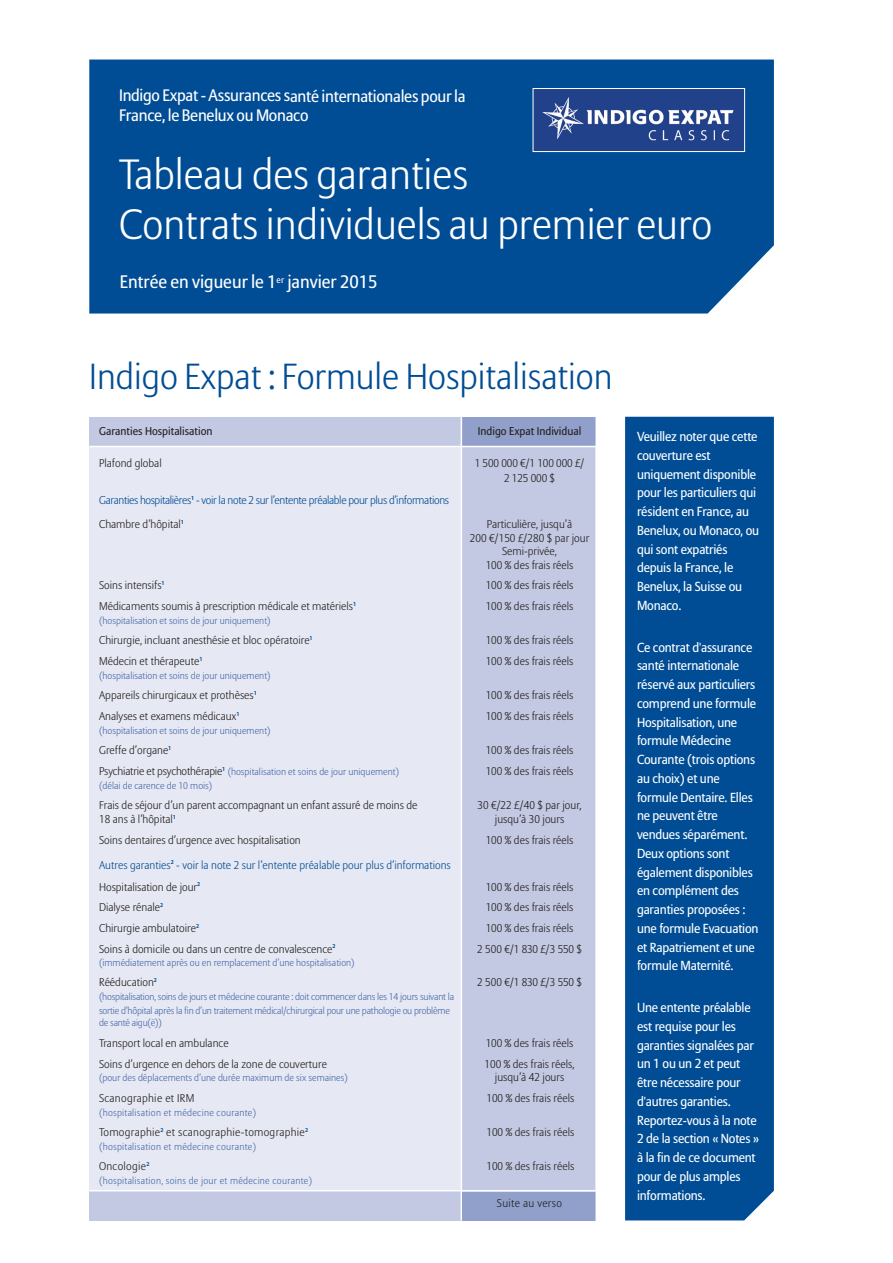
<style>
.page{position:relative;width:893px;height:1263px;background:#fff}
.page>*{position:absolute;margin:0;border:0;box-sizing:border-box;transform-origin:0 0}
.t1{font:300 42px/50.4px "Allianz Sans";color:#fff}
.t2{font:300 36px "Allianz Sans";color:#014d95}
.t3{font:18px "Allianz Sans";color:#fff}
.t4{font:16.5px/19.6px "Allianz Sans";letter-spacing:-.02em;color:#fff}
.t5{font:13.05px/18.8px "Allianz Sans";letter-spacing:-.015em;color:#fff}
.t6{font:300 11.25px/13.6px "Allianz Sans";color:#231f20;text-align:center}
.t7{font:300 11.25px/24.2px "Allianz Sans";letter-spacing:-.03em;color:#014d95}
.t8{font:300 11.25px/21.9px "Allianz Sans";color:#014d95}
.t9{font:300 11.25px "Allianz Sans";letter-spacing:.025em;color:#231f20}
.t10{font:11.25px "Allianz Sans";color:#231f20}
.t11{font:300 9.75px "Allianz Sans";color:#476aa9}
.t12{font:300 9.75px/13.2px "Allianz Sans";letter-spacing:-.02em;color:#476aa9}
.t13{font:300 9.75px "Allianz Sans";letter-spacing:.025em;color:#476aa9}
.s1{color:#231f20}
.s2{font-size:11.25px;color:#231f20}
</style>
<div class="page">
<div style="left:89px;top:446px;width:506px;height:745px;background:#e6e8f3"></div>
<div style="left:461px;top:446px;width:134px;height:745px;background:#c3c9e2"></div>
<div style="left:89px;top:1191px;width:506px;height:29px;background:#c3c9e2"></div>
<div style="left:89px;top:417px;width:506px;height:29px;background:#c3c9e2"></div>
<div style="left:463px;top:417px;width:132px;height:29px;background:#91a0cb"></div>
<hr style="left:89px;top:446px;width:685px;height:1px;background:#fff">
<hr style="left:461px;top:417px;width:1px;height:803px;background:#fff">
<hr style="left:89px;top:1190px;width:515px;height:1px;background:#fff">
<div style="left:625px;top:417px;width:149px;height:803px;background:#014d95"></div>
<div style="left:89px;top:60px;width:685px;height:254px;background:#014d95"></div>
<div style="left:462px;top:1191px;width:133px;height:29px;background:#91a0cb"></div>
<img style="left:535px;top:90px;width:208px;height:60px">
<div style="left:533px;top:88px;width:212px;height:64px;border:1px solid #fff"></div>
<h3 class="t4" style="left:119px;top:87px;width:348px">Indigo Expat - Assurances santé internationales pour la<br>France, le Benelux ou Monaco</h3>
<h1 class="t1" style="left:119px;top:152px;width:595px">Tableau des garanties<br>Contrats individuels au premier euro</h1>
<h3 class="t3" style="left:120px;top:275px;width:259px">Entrée en vigueur le 1<sup>er</sup> janvier 2015</h3>
<h2 class="t2" style="left:89px;top:361px;width:525px">Indigo Expat : Formule Hospitalisation</h2>
<p class="t10" style="left:99px;top:427px;width:115px">Garanties Hospitalisation</p>
<p class="t10" style="left:478px;top:427px;width:105px">Indigo Expat Individual</p>
<p class="t6" style="left:99px;top:457px;width:64px">Plafond global</p>
<p class="t6" style="left:475px;top:456px;width:111px;line-height:14.9px">1 500 000 €/1 100 000 £/<br>2 125 000 $</p>
<p class="t7" style="left:99px;top:489px;width:351px">Garanties hospitalières<sup>1</sup> - voir la note 2 sur l’entente préalable pour plus d’informations<br><span class="s1">Chambre d’hôpital</span><sup>1</sup></p>
<p class="t6" style="left:470px;top:518px;width:121px">Particulière, jusqu’à<br>200 €/150 £/280 $ par jour<br>Semi-privée,<br>100 % des frais réels</p>
<p class="t6" style="left:99px;top:579px;width:67px">Soins intensifs<sup>1</sup></p>
<p class="t6" style="left:486px;top:579px;width:89px">100 % des frais réels</p>
<p class="t6" style="left:99px;top:600px;width:259px">Médicaments soumis à prescription médicale et matériels<sup>1</sup></p>
<p class="t6" style="left:486px;top:600px;width:89px">100 % des frais réels</p>
<p class="t11" style="left:99px;top:616px;width:173px">(hospitalisation et soins de jour uniquement)</p>
<p class="t6" style="left:99px;top:634px;width:215px">Chirurgie, incluant anesthésie et bloc opératoire<sup>1</sup></p>
<p class="t6" style="left:486px;top:634px;width:89px">100 % des frais réels</p>
<p class="t6" style="left:99px;top:655px;width:105px">Médecin et thérapeute<sup>1</sup></p>
<p class="t6" style="left:486px;top:655px;width:89px">100 % des frais réels</p>
<p class="t11" style="left:99px;top:671px;width:173px">(hospitalisation et soins de jour uniquement)</p>
<p class="t6" style="left:99px;top:689px;width:159px">Appareils chirurgicaux et prothèses<sup>1</sup></p>
<p class="t6" style="left:486px;top:689px;width:89px">100 % des frais réels</p>
<p class="t6" style="left:99px;top:710px;width:142px">Analyses et examens médicaux<sup>1</sup></p>
<p class="t6" style="left:486px;top:710px;width:89px">100 % des frais réels</p>
<p class="t11" style="left:99px;top:726px;width:173px">(hospitalisation et soins de jour uniquement)</p>
<p class="t6" style="left:99px;top:744px;width:74px">Greffe d’organe<sup>1</sup></p>
<p class="t6" style="left:486px;top:744px;width:89px">100 % des frais réels</p>
<p class="t11" style="left:99px;top:767px;width:302px"><span class="s2">Psychiatrie et psychothérapie</span><sup>1</sup> (hospitalisation et soins de jour uniquement)</p>
<p class="t6" style="left:486px;top:765px;width:89px">100 % des frais réels</p>
<p class="t11" style="left:99px;top:781px;width:115px">(délai de carence de 10 mois)</p>
<p class="t6" style="left:99px;top:799px;width:320px">Frais de séjour d’un parent accompagnant un enfant assuré de moins de</p>
<p class="t6" style="left:477px;top:799px;width:106px">30 €/22 £/40 $ par jour,</p>
<p class="t6" style="left:99px;top:813px;width:78px">18 ans à l’hôpital<sup>1</sup></p>
<p class="t6" style="left:495px;top:813px;width:71px">jusqu’à 30 jours</p>
<p class="t6" style="left:99px;top:834px;width:203px">Soins dentaires d’urgence avec hospitalisation</p>
<p class="t6" style="left:486px;top:834px;width:89px">100 % des frais réels</p>
<p class="t8" style="left:99px;top:855px;width:353px">Autres garanties<sup>2</sup> - voir la note 2 sur l’entente préalable pour plus d’informations<br><span class="s1">Hospitalisation de jour</span><sup>2</sup></p>
<p class="t6" style="left:486px;top:881px;width:89px">100 % des frais réels</p>
<p class="t6" style="left:99px;top:901px;width:66px">Dialyse rénale<sup>2</sup></p>
<p class="t6" style="left:486px;top:901px;width:89px">100 % des frais réels</p>
<p class="t6" style="left:99px;top:922px;width:102px">Chirurgie ambulatoire<sup>2</sup></p>
<p class="t6" style="left:486px;top:922px;width:89px">100 % des frais réels</p>
<p class="t6" style="left:99px;top:943px;width:238px">Soins à domicile ou dans un centre de convalescence<sup>2</sup></p>
<p class="t6" style="left:477px;top:943px;width:106px">2 500 €/1 830 £/3 550 $</p>
<p class="t11" style="left:99px;top:958px;width:257px">(immédiatement après ou en remplacement d’une hospitalisation)</p>
<p class="t6" style="left:99px;top:976px;width:60px">Rééducation<sup>2</sup></p>
<p class="t6" style="left:477px;top:976px;width:106px">2 500 €/1 830 £/3 550 $</p>
<p class="t12" style="left:99px;top:991px;width:357px">(hospitalisation, soins de jours et médecine courante : doit commencer dans les 14 jours suivant la sortie d’hôpital après la fin d’un traitement médical/chirurgical pour une pathologie ou problème de santé aigu(ë))</p>
<p class="t6" style="left:99px;top:1037px;width:131px">Transport local en ambulance</p>
<p class="t6" style="left:486px;top:1037px;width:89px">100 % des frais réels</p>
<p class="t6" style="left:99px;top:1058px;width:229px">Soins d’urgence en dehors de la zone de couverture</p>
<p class="t6" style="left:484px;top:1058px;width:91px">100 % des frais réels,</p>
<p class="t11" style="left:99px;top:1074px;width:250px">(pour des déplacements d’une durée maximum de six semaines)</p>
<p class="t6" style="left:495px;top:1071px;width:71px">jusqu’à 42 jours</p>
<p class="t9" style="left:99px;top:1093px;width:97px">Scanographie et IRM</p>
<p class="t6" style="left:486px;top:1092px;width:89px">100 % des frais réels</p>
<p class="t13" style="left:99px;top:1108px;width:159px">(hospitalisation et médecine courante)</p>
<p class="t9" style="left:99px;top:1127px;width:211px">Tomographie<sup>2</sup> et scanographie-tomographie<sup>2</sup></p>
<p class="t6" style="left:486px;top:1126px;width:89px">100 % des frais réels</p>
<p class="t13" style="left:99px;top:1142px;width:159px">(hospitalisation et médecine courante)</p>
<p class="t9" style="left:99px;top:1162px;width:52px">Oncologie<sup>2</sup></p>
<p class="t6" style="left:486px;top:1160px;width:89px">100 % des frais réels</p>
<p class="t13" style="left:99px;top:1176px;width:214px">(hospitalisation, soins de jour et médecine courante)</p>
<p class="t9" style="left:497px;top:1199px;width:67px">Suite au verso</p>
<p class="t5" style="left:637px;top:428px;width:124px">Veuillez noter que cette couverture est uniquement disponible pour les particuliers qui résident en France, au<br>Benelux, ou Monaco, ou qui sont expatriés depuis la France, le<br>Benelux, la Suisse ou<br>Monaco.</p>
<p class="t5" style="left:637px;top:639px;width:123px">Ce contrat d'assurance santé internationale réservé aux particuliers comprend une formule<br>Hospitalisation, une formule Médecine<br>Courante (trois options au choix) et une formule Dentaire. Elles ne peuvent être vendues séparément.<br>Deux options sont également disponibles en complément des garanties proposées : une formule Evacuation et Rapatriement et une formule Maternité.</p>
<p class="t5" style="left:637px;top:999px;width:124px">Une entente préalable est requise pour les garanties signalées par un 1 ou un 2 et peut être nécessaire pour d'autres garanties.<br>Reportez-vous à la note<br>2 de la section « Notes » à la fin de ce document pour de plus amples informations.</p>
</div>
